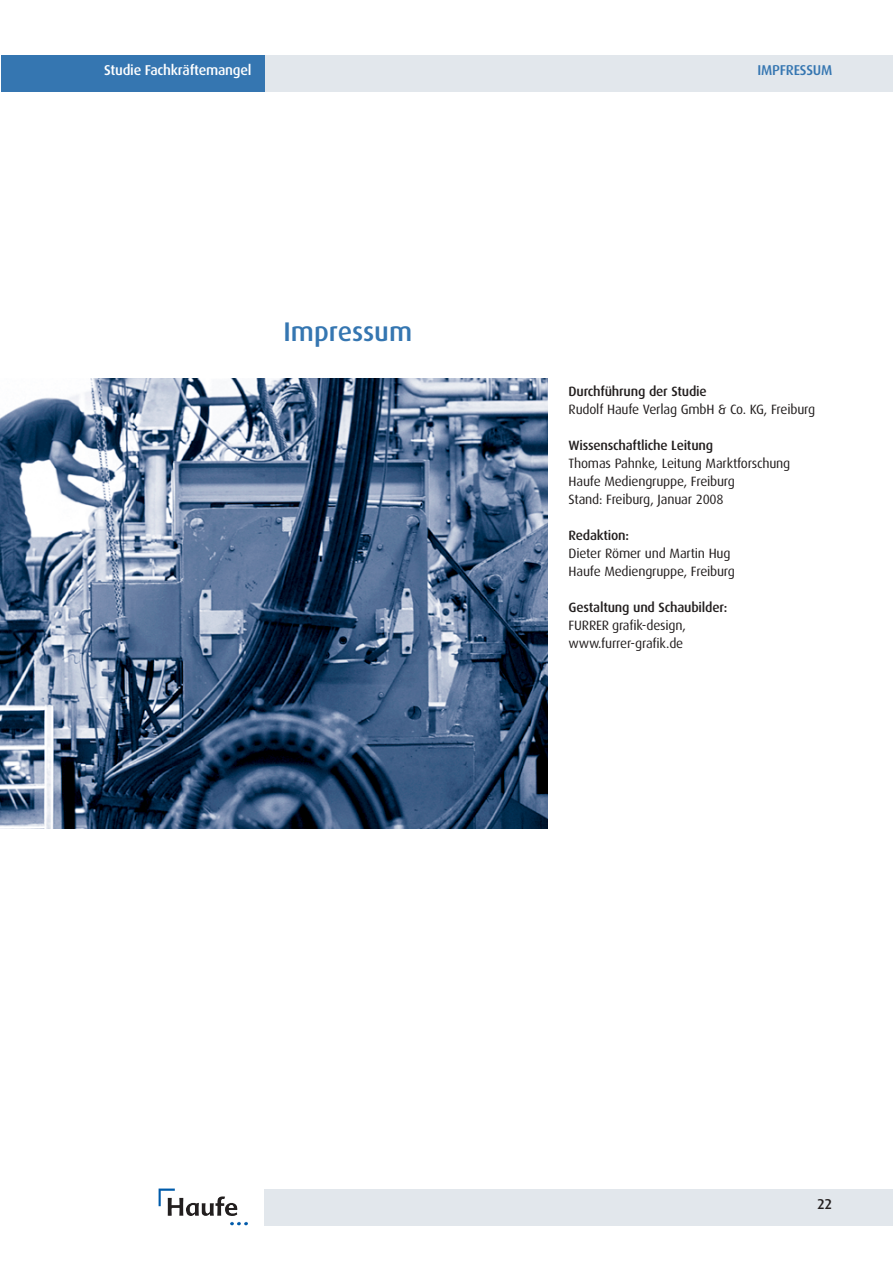
<style>
.page{position:relative;width:893px;height:1263px;background:#fff}
.page>*{position:absolute;margin:0;border:0;box-sizing:border-box;transform-origin:0 0}
.t1{font:500 27px "Dax";color:#3576b1}
.t2{font:500 14.25px "Dax";letter-spacing:-.015em;color:#fff}
.t3{font:500 14.25px "Dax";letter-spacing:-.015em;color:#3576b1}
.t4{font:500 14.25px "Dax";color:#231f1f}
.t5{font:13.5px/18px "Dax";letter-spacing:-.015em;color:#231f1f}
.t6{font:500 13.5px "Dax";letter-spacing:-.015em;color:#231f1f}
</style>
<div class="page">
<div style="left:264px;top:55px;width:628px;height:36px;background:#e2e7ec"></div>
<div style="left:1px;top:55px;width:263px;height:36px;background:#3576b1"></div>
<div style="left:264px;top:1189px;width:628px;height:36px;background:#e2e7ec"></div>
<img style="left:158px;top:1189px;width:90px;height:36px">
<img style="left:1px;top:378px;width:546px;height:450px">
<p class="t2" style="left:104px;top:63px;width:149px">Studie Fachkräftemangel</p>
<p class="t3" style="left:757px;top:63px;width:76px">IMPFRESSUM</p>
<h1 class="t1" style="left:283px;top:319px;width:130px">Impressum</h1>
<p class="t6" style="left:568px;top:385px;width:140px">Durchführung der Studie</p>
<p class="t5" style="left:568px;top:401px;width:248px">Rudolf Haufe Verlag GmbH &amp; Co. KG, Freiburg</p>
<p class="t6" style="left:568px;top:439px;width:146px">Wissenschaftliche Leitung</p>
<p class="t5" style="left:568px;top:455px;width:223px">Thomas Pahnke, Leitung Marktforschung<br>Haufe Mediengruppe, Freiburg<br>Stand: Freiburg, Januar 2008</p>
<p class="t6" style="left:568px;top:529px;width:62px">Redaktion:</p>
<p class="t5" style="left:568px;top:545px;width:168px">Dieter Römer und Martin Hug<br>Haufe Mediengruppe, Freiburg</p>
<p class="t6" style="left:568px;top:601px;width:160px">Gestaltung und Schaubilder:</p>
<p class="t5" style="left:568px;top:617px;width:119px">FURRER grafik-design, www.furrer-grafik.de</p>
<p class="t4" style="left:817px;top:1197px;width:17px">22</p>
</div>
